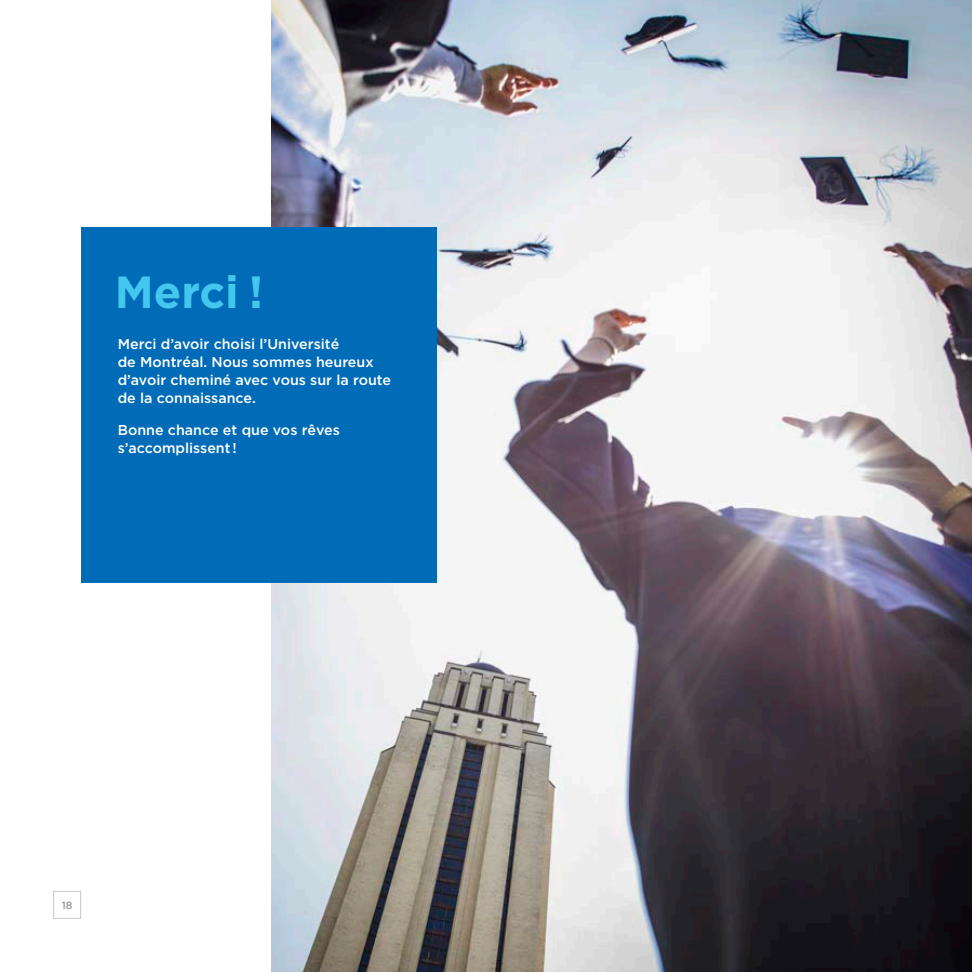
<style>
.page{position:relative;width:972px;height:972px;background:#fff}
.page>*{position:absolute;margin:0;border:0;box-sizing:border-box;transform-origin:0 0}
.t1{font:700 45px "Gotham";color:#44c7ee}
.t2{font:500 14.25px/18px "Gotham";color:#fff}
.t3{font:500 10.5px "Gotham";color:#939598}
</style>
<div class="page">
<img style="left:271px;top:0;width:701px;height:972px">
<div style="left:81px;top:227px;width:355px;height:356px;background:#006bb6"></div>
<div style="left:53px;top:891px;width:28px;height:28px;border:1px solid #c7c8ca"></div>
<h1 class="t1" style="left:115px;top:266px;width:150px">Merci !</h1>
<p class="t2" style="left:118px;top:335px;width:275px">Merci d’avoir choisi l’Université<br>de Montréal. Nous sommes heureux d’avoir cheminé avec vous sur la route de la connaissance.</p>
<p class="t2" style="left:118px;top:420px;width:224px">Bonne chance et que vos rêves s’accomplissent !</p>
<p class="t3" style="left:62px;top:900px;width:12px">18</p>
</div>
